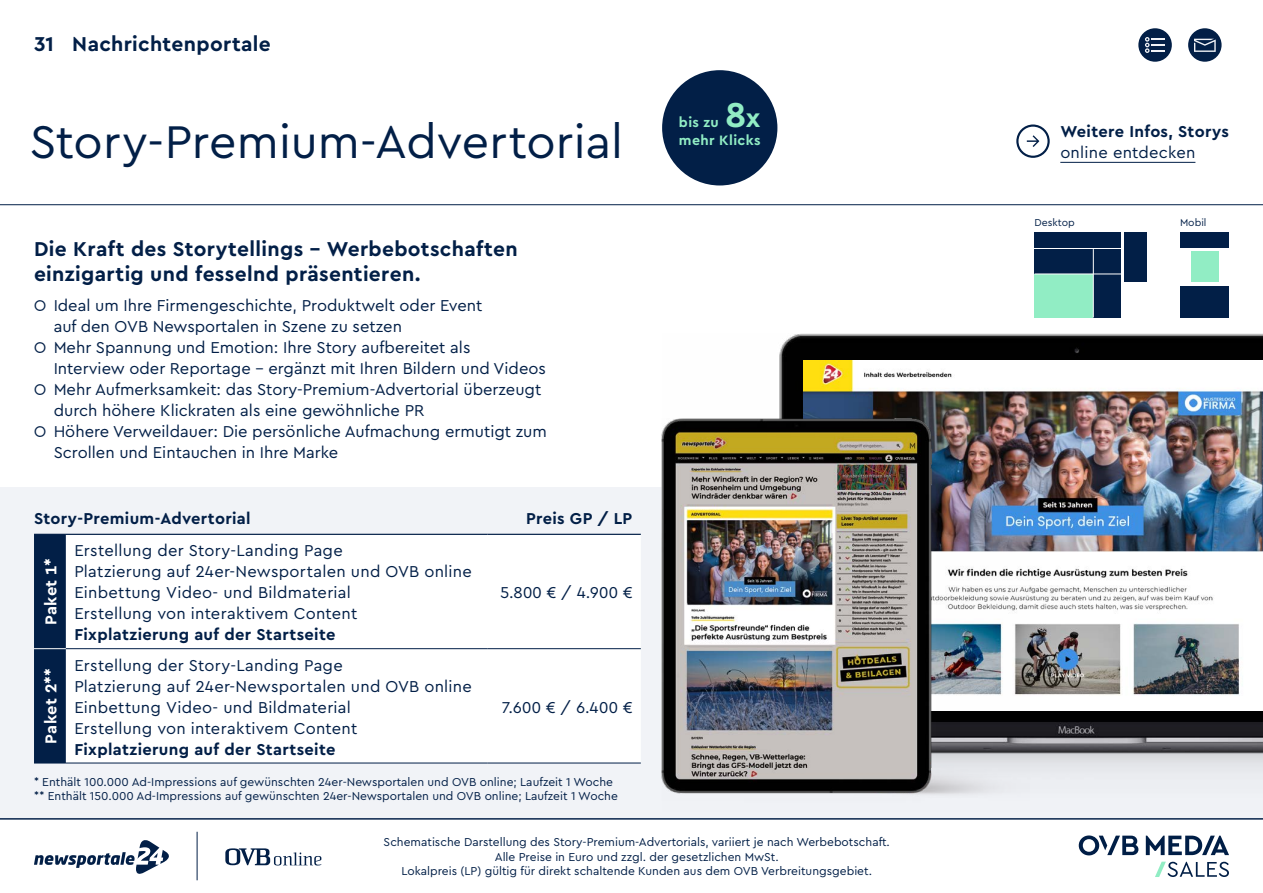
<style>
.page{position:relative;width:1263px;height:893px;background:#fff}
.page>*{position:absolute;margin:0;border:0;box-sizing:border-box;transform-origin:0 0}
.t1{font:48px "Cera Pro";letter-spacing:.005em;color:#021f47}
.t2{font:700 36.15px "Cera Pro";color:#91edc4}
.t3{font:700 21px/25.2px "Cera Pro";letter-spacing:.015em;color:#021f47}
.t4{font:16.5px/21px "Cera Pro";color:#021f47}
.t5{font:700 16.5px "Cera Pro";letter-spacing:.02em;color:#021f47}
.t6{font:700 16.5px "Cera Pro";letter-spacing:.015em;color:#fff}
.t7{font:700 14.25px "Cera Pro";letter-spacing:.025em;color:#91edc4}
.t8{font:12px/14.4px "Cera Pro";color:#021f47}
.t9{font:10.5px "Cera Pro";color:#021f47}
.s1{font-size:27.45px}
</style>
<div class="page">
<div style="left:1188px;top:28px;width:33px;height:34px;background:#021f47;border-radius:50%"></div>
<svg style="left:1194px;top:39px;width:22px;height:13px"></svg>
<div style="left:1138px;top:28px;width:34px;height:34px;background:#021f47;border-radius:50%"></div>
<svg style="left:1145px;top:37px;width:19px;height:16px"></svg>
<div style="left:662px;top:70px;width:115px;height:115px;background:#021f47;border-radius:50%"></div>
<div style="left:0;top:487px;width:1263px;height:332px;background:#f1f3f7"></div>
<hr style="left:197px;top:832px;width:1px;height:48px;background:#021f47">
<svg style="left:225px;top:848px;width:96px;height:17px"></svg>
<svg style="left:34px;top:840px;width:135px;height:34px"></svg>
<img style="left:779px;top:333px;width:484px;height:439px">
<img style="left:803px;top:360px;width:460px;height:350px">
<div style="left:1034px;top:232px;width:87px;height:16px;background:#021f47"></div>
<div style="left:1124px;top:232px;width:23px;height:50px;background:#021f47"></div>
<div style="left:1034px;top:249px;width:59px;height:25px;background:#021f47"></div>
<div style="left:1093px;top:249px;width:28px;height:68px;background:#021f47"></div>
<div style="left:1034px;top:274px;width:59px;height:43px;background:#91edc4"></div>
<hr style="left:1093px;top:249px;width:1px;height:68px;background:#fff">
<hr style="left:1034px;top:274px;width:87px;height:1px;background:#fff">
<div style="left:1180px;top:232px;width:49px;height:16px;background:#021f47"></div>
<div style="left:1180px;top:286px;width:49px;height:31px;background:#021f47"></div>
<div style="left:1191px;top:251px;width:27px;height:31px;background:#91edc4"></div>
<img style="left:661px;top:418px;width:368px;height:377px">
<hr style="left:1060px;top:162px;width:135px;height:1px;background:#021f47">
<svg style="left:1016px;top:124px;width:34px;height:34px"></svg>
<div style="left:34px;top:535px;width:32px;height:228px;background:#021f47"></div>
<div style="left:66px;top:535px;width:575px;height:228px;background:#fff"></div>
<hr style="left:34px;top:534px;width:32px;height:1px;background:#021f47">
<hr style="left:66px;top:534px;width:422px;height:1px;background:#021f47">
<hr style="left:488px;top:534px;width:153px;height:1px;background:#021f47">
<hr style="left:34px;top:648px;width:32px;height:1px;background:#fff">
<hr style="left:66px;top:648px;width:422px;height:1px;background:#021f47">
<hr style="left:488px;top:648px;width:153px;height:1px;background:#021f47">
<hr style="left:66px;top:763px;width:422px;height:1px;background:#021f47">
<hr style="left:488px;top:763px;width:153px;height:1px;background:#021f47">
<hr style="left:34px;top:763px;width:32px;height:1px;background:#021f47">
<svg style="left:1079px;top:835px;width:59px;height:20px"></svg>
<svg style="left:1146px;top:836px;width:83px;height:19px"></svg>
<svg style="left:1155px;top:862px;width:74px;height:15px"></svg>
<hr style="left:0;top:204px;width:1263px;height:1px;background:#021f47">
<hr style="left:0;top:819px;width:1263px;height:1px;background:#021f47">
<p class="t3" style="left:30px;top:30px;width:360px">OVB Newsportale / PR, Advertorial</p>
<p class="t3" style="left:72px;top:30px;width:200px">Nachrichtenportale</p>
<p class="t3" style="left:34px;top:30px;width:22px">31</p>
<h1 class="t1" style="left:30px;top:110px;width:595px">Story-Premium-Advertorial</h1>
<p class="t3" style="left:34px;top:235px;width:485px">Die Kraft des Storytellings - Werbebotschaften einzigartig und fesselnd präsentieren.</p>
<p class="t4" style="left:54px;top:294px;width:430px;text-indent:-20px">○ Ideal um Ihre Firmengeschichte, Produktwelt oder Event auf den OVB Newsportalen in Szene zu setzen</p>
<p class="t4" style="left:54px;top:336px;width:494px;text-indent:-20px">○ Mehr Spannung und Emotion: Ihre Story aufbereitet als<br>Interview oder Reportage – ergänzt mit Ihren Bildern und Videos</p>
<p class="t4" style="left:54px;top:378px;width:489px;text-indent:-20px">○ Mehr Aufmerksamkeit: das Story-Premium-Advertorial überzeugt durch höhere Klickraten als eine gewöhnliche PR</p>
<p class="t4" style="left:54px;top:420px;width:495px;text-indent:-20px">○ Höhere Verweildauer: Die persönliche Aufmachung ermutigt zum<br>Scrollen und Eintauchen in Ihre Marke</p>
<p class="t5" style="left:34px;top:507px;width:218px">Story-Premium-Advertorial</p>
<p class="t5" style="left:526px;top:507px;width:108px">Preis GP / LP</p>
<p class="t6" style="left:40px;top:625px;width:68px;rotate:-90deg">Paket 1*</p>
<p class="t4" style="left:74px;top:539px;width:399px">Erstellung der Story-Landing Page<br>Platzierung auf 24er-Newsportalen und OVB online Einbettung Video- und Bildmaterial<br>Erstellung von interaktivem Content</p>
<p class="t5" style="left:74px;top:624px;width:263px">Fixplatzierung auf der Startseite</p>
<p class="t4" style="left:500px;top:581px;width:134px">5.800 € / 4.900 €</p>
<p class="t6" style="left:40px;top:743px;width:77px;rotate:-90deg">Paket 2**</p>
<p class="t4" style="left:74px;top:654px;width:399px">Erstellung der Story-Landing Page<br>Platzierung auf 24er-Newsportalen und OVB online Einbettung Video- und Bildmaterial<br>Erstellung von interaktivem Content</p>
<p class="t5" style="left:74px;top:738px;width:263px">Fixplatzierung auf der Startseite</p>
<p class="t4" style="left:501px;top:696px;width:132px">7.600 € / 6.400 €</p>
<h2 class="t2" style="left:725px;top:91px;width:37px">8<span class="s1">x</span></h2>
<p class="t7" style="left:679px;top:130px;width:83px">mehr Klicks</p>
<p class="t7" style="left:679px;top:112px;width:41px">bis zu</p>
<p class="t8" style="left:34px;top:774px;width:585px">* Enthält 100.000 Ad-Impressions auf gewünschten 24er-Newsportalen und OVB online; Laufzeit 1 Woche ** Enthält 150.000 Ad-Impressions auf gewünschten 24er-Newsportalen und OVB online; Laufzeit 1 Woche</p>
<p class="t8" style="left:384px;top:835px;width:508px;text-align:center">Schematische Darstellung des Story-Premium-Advertorials, variiert je nach Werbebotschaft.<br>Alle Preise in Euro und zzgl. der gesetzlichen MwSt.<br>Lokalpreis (LP) gültig für direkt schaltende Kunden aus dem OVB Verbreitungsgebiet.</p>
<p class="t5" style="left:1060px;top:120px;width:170px">Weitere Infos, Storys</p>
<p class="t4" style="left:1060px;top:141px;width:137px">online entdecken</p>
<p class="t9" style="left:1034px;top:216px;width:42px">Desktop</p>
<p class="t9" style="left:1180px;top:216px;width:28px">Mobil</p>
</div>
